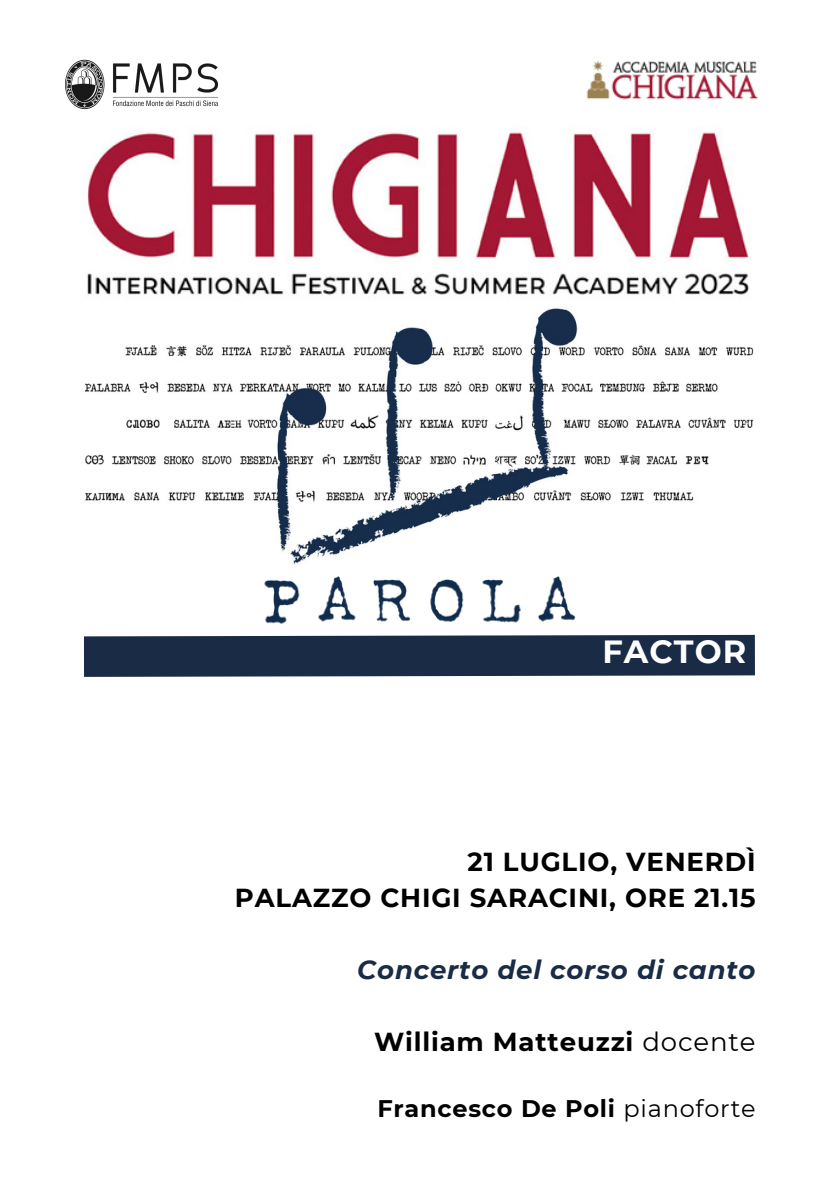
<style>
.page{position:relative;width:839px;height:1191px;background:#fff}
.page>*{position:absolute;margin:0;border:0;box-sizing:border-box;transform-origin:0 0}
.t1{font:700 32px "Montserrat";letter-spacing:.03em;color:#fff}
.t2{font:700 26px "Montserrat";letter-spacing:.03em;color:#000}
.t3{font:italic 700 26px "Montserrat";letter-spacing:.03em;color:#192b45}
.t4{font:700 24px "Montserrat";letter-spacing:.03em;color:#000}
.s1{font-weight:400}
</style>
<div class="page">
<img style="left:85px;top:132px;width:669px;height:432px">
<svg style="left:83px;top:634px;width:672px;height:43px;background:#24354d"></svg>
<img style="left:65px;top:59px;width:153px;height:51px">
<img style="left:586px;top:61px;width:172px;height:39px">
<img style="left:252px;top:576px;width:335px;height:59px">
<p class="t1" style="left:602px;top:632px;width:145px">FACTOR</p>
<p class="t2" style="left:467px;top:845px;width:289px">21 LUGLIO, VENERDÌ</p>
<p class="t2" style="left:235px;top:881px;width:522px">PALAZZO CHIGI SARACINI, ORE 21.15</p>
<p class="t3" style="left:357px;top:953px;width:400px">Concerto del corso di canto</p>
<p class="t2" style="left:374px;top:1025px;width:383px">William Matteuzzi <span class="s1">docente</span></p>
<p class="t4" style="left:377px;top:1093px;width:380px">Francesco De Poli <span class="s1">pianoforte</span></p>
</div>
